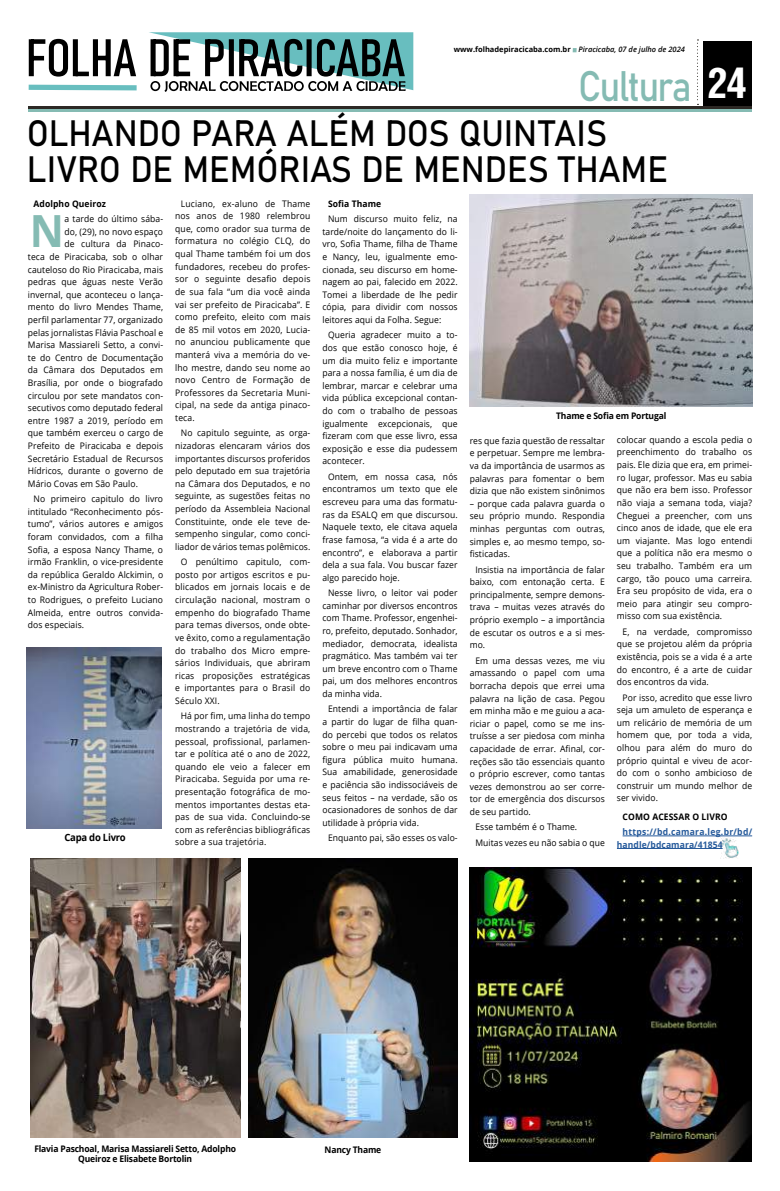
<style>
.page{position:relative;width:780px;height:1191px;background:#fff}
.page>*{position:absolute;margin:0;border:0;box-sizing:border-box;transform-origin:0 0}
.t1{font:700 44.3px "Open Sans";color:#85bbb3;scale:.95 1}
.t2{font:42.1px "Bahnschrift";letter-spacing:-.045em;color:#85bbb3;scale:.89 1}
.t3{font:36.2px/35.2px "Bahnschrift";color:#000;scale:.95 1}
.t4{font:700 10px "Open Sans";letter-spacing:-.025em;color:#000;scale:.95 1}
.t5{font:9px/12.6px "Open Sans";letter-spacing:.01em;color:#000;text-align:justify;scale:.95 1}
.t6{font:700 9px/10px "Open Sans";letter-spacing:-.02em;color:#000;text-align:center;scale:.95 1}
.t7{font:700 9px/12.6px "Open Sans";letter-spacing:.01em;color:#265a9b;scale:.95 1}
.t8{font:700 9px "Open Sans";letter-spacing:.01em;color:#000;scale:.95 1}
.t9{font:700 7.5px "Open Sans";color:#000}
.s1{font-weight:600;font-style:italic}
.s2{font-family:"Arena Condensed";font-weight:700;font-size:40.6px;color:#fff}
</style>
<div class="page">
<div style="left:703px;top:41px;width:48px;height:65px;background:#000"></div>
<hr style="left:28px;top:109px;width:723px;height:2px;background:#85bbb3">
<hr style="left:28px;top:106px;width:723px;height:3px;background:#2c2824">
<svg style="left:697px;top:39px;width:1px;height:66px"></svg>
<svg style="left:28px;top:32px;width:385px;height:60px"></svg>
<hr style="left:622px;top:835px;width:130px;height:1px;background:#265a9b">
<hr style="left:617px;top:848px;width:105px;height:1px;background:#265a9b">
<svg style="left:572px;top:48px;width:4px;height:4px"></svg>
<img style="left:249px;top:858px;width:208px;height:279px">
<img style="left:470px;top:194px;width:282px;height:212px">
<img style="left:30px;top:858px;width:210px;height:279px">
<img style="left:27px;top:648px;width:135px;height:180px">
<img style="left:720px;top:837px;width:18px;height:21px">
<img style="left:469px;top:867px;width:282px;height:294px">
<p class="t9" style="left:454px;top:44px;width:233px">www.folhadepiracicaba.com.br <span class="s1">Piracicaba, 07 de julho de 2024</span></p>
<h2 class="t2" style="left:578px;top:55px;width:192px">Cultura <span class="s2">24</span></h2>
<h3 class="t3" style="left:27px;top:113px;width:676px">OLHANDO PARA ALÉM DOS QUINTAIS<br>LIVRO DE MEMÓRIAS DE MENDES THAME</h3>
<p class="t8" style="left:34px;top:197px;width:78px">Adolpho Queiroz</p>
<h1 class="t1" style="left:30px;top:200px;width:38px">N</h1>
<p class="t5" style="left:64px;top:212px;width:105px">a tarde do último sába-</p>
<p class="t5" style="left:64px;top:225px;width:105px">do, (29), no novo espaço</p>
<p class="t5" style="left:64px;top:237px;width:105px">de cultura da Pinaco-</p>
<p class="t5" style="left:28px;top:250px;width:144px">teca de Piracicaba, sob o olhar</p>
<p class="t5" style="left:28px;top:263px;width:144px">cauteloso do Rio Piracicaba, mais</p>
<p class="t5" style="left:28px;top:275px;width:144px">pedras que águas neste Verão</p>
<p class="t5" style="left:28px;top:288px;width:144px">invernal, que aconteceu o lança-</p>
<p class="t5" style="left:28px;top:300px;width:144px">mento do livro Mendes Thame,</p>
<p class="t5" style="left:28px;top:313px;width:144px">perfil parlamentar 77, organizado</p>
<p class="t5" style="left:28px;top:326px;width:144px">pelas jornalistas Flávia Paschoal e</p>
<p class="t5" style="left:28px;top:338px;width:144px">Marisa Massiareli Setto, a convi-</p>
<p class="t5" style="left:28px;top:351px;width:144px">te do Centro de Documentação</p>
<p class="t5" style="left:28px;top:363px;width:144px">da Câmara dos Deputados em</p>
<p class="t5" style="left:28px;top:376px;width:144px">Brasília, por onde o biografado</p>
<p class="t5" style="left:28px;top:389px;width:144px">circulou por sete mandatos con-</p>
<p class="t5" style="left:28px;top:401px;width:144px">secutivos como deputado federal</p>
<p class="t5" style="left:28px;top:414px;width:144px">entre 1987 a 2019, período em</p>
<p class="t5" style="left:28px;top:426px;width:144px">que também exerceu o cargo de</p>
<p class="t5" style="left:28px;top:439px;width:144px">Prefeito de Piracicaba e depois</p>
<p class="t5" style="left:28px;top:452px;width:144px">Secretário Estadual de Recursos</p>
<p class="t5" style="left:28px;top:464px;width:144px">Hídricos, durante o governo de</p>
<p class="t5" style="left:28px;top:477px;width:117px">Mário Covas em São Paulo.</p>
<p class="t5" style="left:28px;top:492px;width:144px;text-indent:6px">No primeiro capitulo do livro intitulado “Reconhecimento pós&shy;tumo”, vários autores e amigos foram convidados, com a filha Sofia, a esposa Nancy Thame, o irmão Franklin, o vice-presidente da república Geraldo Alckimin, o ex-Ministro da Agricultura Rober&shy;to Rodrigues, o prefeito Luciano Almeida, entre outros convida&shy;dos especiais.</p>
<p class="t4" style="left:64px;top:830px;width:66px">Capa do Livro</p>
<p class="t5" style="left:175px;top:197px;width:144px;text-indent:6px">Luciano, ex-aluno de Thame nos anos de 1980 relembrou que, como orador sua turma de formatura no colégio CLQ, do qual Thame também foi um dos fundadores, recebeu do profes&shy;sor o seguinte desafio depois de sua fala “um dia você ainda vai ser prefeito de Piracicaba”. E como prefeito, eleito com mais de 85 mil votos em 2020, Lucia&shy;no anunciou publicamente que manterá viva a memória do ve&shy;lho mestre, dando seu nome ao novo Centro de Formação de Professores da Secretaria Muni&shy;cipal, na sede da antiga pinaco&shy;teca.</p>
<p class="t5" style="left:175px;top:426px;width:144px;text-indent:6px">No capitulo seguinte, as orga&shy;nizadoras elencaram vários dos importantes discursos proferidos pelo deputado em sua trajetória na Câmara dos Deputados, e no seguinte, as sugestões feitas no período da Assembleia Nacional Constituinte, onde ele teve de&shy;sempenho singular, como conci&shy;liador de vários temas polêmicos.</p>
<p class="t5" style="left:175px;top:555px;width:144px;text-indent:6px">O penúltimo capitulo, com&shy;posto por artigos escritos e pu&shy;blicados em jornais locais e de circulação nacional, mostram o empenho do biografado Thame para temas diversos, onde obte&shy;ve êxito, como a regulamentação do trabalho dos Micro empre&shy;sários Individuais, que abriram ricas proposições estratégicas e importantes para o Brasil do Século XXI.</p>
<p class="t5" style="left:175px;top:709px;width:144px;text-indent:6px">Há por fim, uma linha do tempo mostrando a trajetória de vida, pessoal, profissional, parlamen&shy;tar e política até o ano de 2022, quando ele veio a falecer em Piracicaba. Seguida por uma re&shy;presentação fotográfica de mo&shy;mentos importantes destas eta&shy;pas de sua vida. Concluindo-se com as referências bibliográficas sobre a sua trajetória.</p>
<p class="t8" style="left:328px;top:197px;width:58px">Sofia Thame</p>
<p class="t5" style="left:322px;top:212px;width:144px;text-indent:6px">Num discurso muito feliz, na tarde/noite do lançamento do li&shy;vro, Sofia Thame, filha de Thame e Nancy, leu, igualmente emo&shy;cionada, seu discurso em home&shy;nagem ao pai, falecido em 2022.<br>Tomei a liberdade de lhe pedir cópia, para dividir com nossos leitores aqui da Folha. Segue:</p>
<p class="t5" style="left:322px;top:328px;width:144px;text-indent:6px">Queria agradecer muito a to&shy;dos que estão conosco hoje, é um dia muito feliz e importante para a nossa família, é um dia de lembrar, marcar e celebrar uma vida pública excepcional contan&shy;do com o trabalho de pessoas igualmente excepcionais, que fizeram com que esse livro, essa exposição e esse dia pudessem acontecer.</p>
<p class="t5" style="left:322px;top:470px;width:144px;text-indent:6px">Ontem, em nossa casa, nós encontramos um texto que ele escreveu para uma das formatu&shy;ras da ESALQ em que discursou.<br>Naquele texto, ele citava aquela frase famosa, “a vida é a arte do encontro”, e elaborava a partir dela a sua fala. Vou buscar fazer algo parecido hoje.</p>
<p class="t5" style="left:322px;top:586px;width:144px;text-indent:6px">Nesse livro, o leitor vai poder caminhar por diversos encontros com Thame. Professor, engenhei&shy;ro, prefeito, deputado. Sonhador, mediador, democrata, idealista pragmático. Mas também vai ter um breve encontro com o Thame pai, um dos melhores encontros da minha vida.</p>
<p class="t5" style="left:322px;top:702px;width:144px;text-indent:6px">Entendi a importância de falar a partir do lugar de filha quan&shy;do percebi que todos os relatos sobre o meu pai indicavam uma figura pública muito humana.<br>Sua amabilidade, generosidade e paciência são indissociáveis de seus feitos – na verdade, são os ocasionadores de sonhos de dar utilidade à própria vida.</p>
<p class="t5" style="left:328px;top:831px;width:138px">Enquanto pai, são esses os valo-</p>
<p class="t6" style="left:556px;top:410px;width:118px">Thame e Sofia em Portugal</p>
<p class="t5" style="left:469px;top:434px;width:144px">res que fazia questão de ressaltar e perpetuar. Sempre me lembra&shy;va da importância de usarmos as palavras para fomentar o bem dizia que não existem sinônimos</p>
<p class="t5" style="left:469px;top:497px;width:144px">– porque cada palavra guarda o seu próprio mundo. Respondia minhas perguntas com outras, simples e, ao mesmo tempo, so&shy;fisticadas.</p>
<p class="t5" style="left:469px;top:563px;width:144px;text-indent:6px">Insistia na importância de falar baixo, com entonação certa. E principalmente, sempre demons&shy;trava – muitas vezes através do próprio exemplo – a importância de escutar os outros e a si mes&shy;mo.</p>
<p class="t5" style="left:469px;top:654px;width:144px;text-indent:6px">Em uma dessas vezes, me viu amassando o papel com uma borracha depois que errei uma palavra na lição de casa. Pegou em minha mão e me guiou a aca&shy;riciar o papel, como se me ins&shy;truísse a ser piedosa com minha capacidade de errar. Afinal, cor&shy;reções são tão essenciais quanto o próprio escrever, como tantas vezes demonstrou ao ser corre&shy;tor de emergência dos discursos de seu partido.</p>
<p class="t5" style="left:475px;top:819px;width:138px;line-height:15.4px">Esse também é o Thame.<br>Muitas vezes eu não sabia o que</p>
<p class="t5" style="left:617px;top:433px;width:144px">colocar quando a escola pedia o preenchimento do trabalho os pais. Ele dizia que era, em primei&shy;ro lugar, professor. Mas eu sabia que não era bem isso. Professor não viaja a semana toda, viaja?<br>Cheguei a preencher, com uns cinco anos de idade, que ele era um viajante. Mas logo entendi que a política não era mesmo o seu trabalho. Também era um cargo, tão pouco uma carreira.<br>Era seu propósito de vida, era o meio para atingir seu compro&shy;misso com sua existência.</p>
<p class="t5" style="left:617px;top:625px;width:144px;text-indent:6px">E, na verdade, compromisso que se projetou além da própria existência, pois se a vida é a arte do encontro, é a arte de cuidar dos encontros da vida.</p>
<p class="t5" style="left:617px;top:691px;width:144px;text-indent:6px">Por isso, acredito que esse livro seja um amuleto de esperança e um relicário de memória de um homem que, por toda a vida, olhou para além do muro do próprio quintal e viveu de acor&shy;do com o sonho ambicioso de construir um mundo melhor de ser vivido.</p>
<p class="t8" style="left:622px;top:810px;width:112px">COMO ACESSAR O LIVRO</p>
<p class="t7" style="left:617px;top:825px;width:144px;text-indent:6px">https://bd.camara.leg.br/bd/ handle/bdcamara/41854</p>
<p class="t6" style="left:34px;top:1143px;width:214px">Flavia Paschoal, Marisa Massiareli Setto, Adolpho<br>Queiroz e Elisabete Bortolin</p>
<p class="t6" style="left:324px;top:1144px;width:61px">Nancy Thame</p>
</div>
